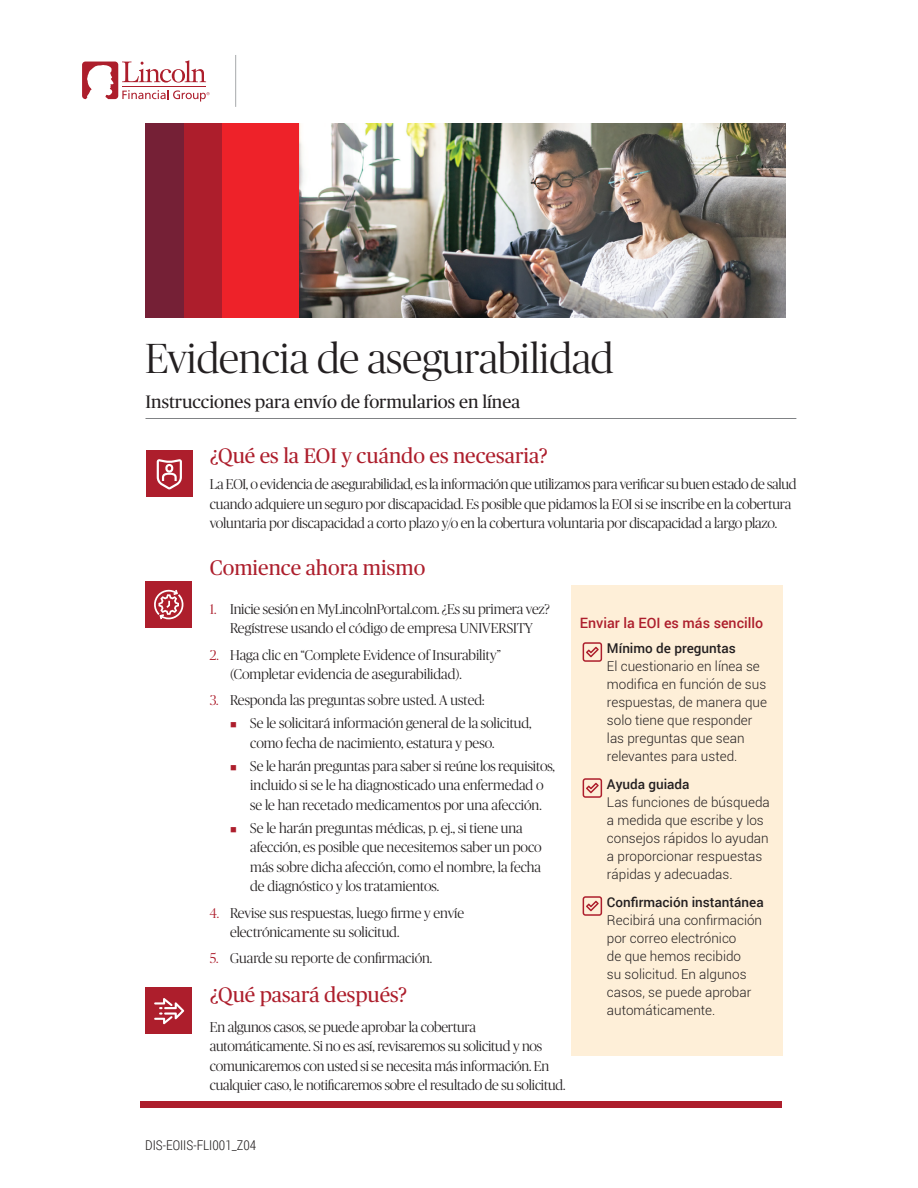
<style>
.page{position:relative;width:918px;height:1188px;background:#fff}
.page>*{position:absolute;margin:0;border:0;box-sizing:border-box;transform-origin:0 0}
.Intro_Text{font:300 42px "Publico Banner";color:#231f20}
.t1{font:21px "Publico Headline";color:#ad1e2c}
.Intro_Text-2{font:18px "Publico Headline";color:#231f20}
.Main_Text{font:300 14.25px/19.5px "Publico Banner";letter-spacing:-.01em;color:#231f20}
.t2{font:500 14.25px "Roboto";color:#ad1e2c}
.t3{font:300 13.5px/18px "Roboto";color:#231f20}
.t4{font:500 13.5px "Roboto";color:#231f20}
.t5{font:300 13.5px "Roboto Condensed";color:#231f20}
.s1{color:#ad1e2c}
</style>
<div class="page">
<div style="left:222px;top:123px;width:78px;height:195px;background:#ee2229"></div>
<div style="left:183px;top:123px;width:39px;height:195px;background:#ad1e2c"></div>
<div style="left:145px;top:123px;width:38px;height:195px;background:#752036"></div>
<img style="left:300px;top:123px;width:486px;height:195px">
<svg style="left:82px;top:60px;width:128px;height:42px"></svg>
<hr style="left:235px;top:55px;width:1px;height:52px;background:#a7a9ac">
<div style="left:140px;top:1101px;width:642px;height:7px;background:#ad1e2c"></div>
<div style="left:146px;top:450px;width:47px;height:47px;background:#ad1e2c"></div>
<svg style="left:157px;top:459px;width:25px;height:30px"></svg>
<div style="left:146px;top:987px;width:46px;height:46px;background:#ad1e2c"></div>
<svg style="left:154px;top:998px;width:30px;height:26px"></svg>
<div style="left:146px;top:581px;width:46px;height:47px;background:#ad1e2c"></div>
<svg style="left:154px;top:589px;width:30px;height:30px"></svg>
<div style="left:571px;top:585px;width:212px;height:471px;background:#feefd8"></div>
<svg style="left:583px;top:642px;width:19px;height:20px"></svg>
<svg style="left:583px;top:778px;width:19px;height:20px"></svg>
<svg style="left:583px;top:896px;width:19px;height:20px"></svg>
<hr style="left:146px;top:418px;width:650px;height:1px;background:#808285">
<p class="Intro_Text" style="left:146px;top:330px;width:470px">Evidencia de asegurabilidad</p>
<p class="Intro_Text-2" style="left:146px;top:389px;width:376px">Instrucciones para envío de formularios en línea</p>
<p class="t1" style="left:210px;top:441px;width:340px">¿Qué es la EOI y cuándo es necesaria?</p>
<p class="Main_Text" style="left:210px;top:474px;width:588px">La EOI, o evidencia de asegurabilidad, es la información que utilizamos para verificar su buen estado de salud cuando adquiere un seguro por discapacidad. Es posible que pidamos la EOI si se inscribe en la cobertura voluntaria por discapacidad a corto plazo y/o en la cobertura voluntaria por discapacidad a largo plazo.</p>
<p class="t1" style="left:210px;top:553px;width:217px">Comience ahora mismo</p>
<p class="Main_Text" style="left:210px;top:598px;width:342px;text-align:center"><span class="s1">1.</span> Inicie sesión en MyLincolnPortal.com. ¿Es su primera vez?<br>Regístrese usando el código de empresa UNIVERSITY</p>
<p class="Main_Text" style="left:230px;top:644px;width:272px;text-indent:-20px"><span class="s1">2.</span> Haga clic en “Complete Evidence of Insurability” (Completar evidencia de asegurabilidad).</p>
<p class="Main_Text" style="left:210px;top:690px;width:276px"><span class="s1">3.</span> Responda las preguntas sobre usted. A usted:</p>
<p class="Main_Text" style="left:250px;top:713px;width:283px">Se le solicitará información general de la solicitud, como fecha de nacimiento, estatura y peso.</p>
<p class="Main_Text" style="left:250px;top:755px;width:306px">Se le harán preguntas para saber si reúne los requisitos, incluido si se le ha diagnosticado una enfermedad o se le han recetado medicamentos por una afección.</p>
<p class="Main_Text" style="left:250px;top:817px;width:293px">Se le harán preguntas médicas, p. ej., si tiene una afección, es posible que necesitemos saber un poco más sobre dicha afección, como el nombre, la fecha de diagnóstico y los tratamientos.</p>
<p class="Main_Text" style="left:230px;top:902px;width:236px;text-indent:-20px"><span class="s1">4.</span> Revise sus respuestas, luego firme y envíe electrónicamente su solicitud.</p>
<p class="Main_Text" style="left:210px;top:948px;width:224px"><span class="s1">5.</span> Guarde su reporte de confirmación.</p>
<p class="t1" style="left:210px;top:980px;width:199px">¿Qué pasará después?</p>
<p class="Main_Text" style="left:210px;top:1016px;width:357px">En algunos casos, se puede aprobar la cobertura automáticamente. Si no es así, revisaremos su solicitud y nos comunicaremos con usted si se necesita más información. En cualquier caso, le notificaremos sobre el resultado de su solicitud.</p>
<p class="t2" style="left:580px;top:613px;width:185px">Enviar la EOI es más sencillo</p>
<p class="t4" style="left:607px;top:638px;width:130px">Mínimo de preguntas</p>
<p class="t3" style="left:607px;top:656px;width:162px">El cuestionario en línea se modifica en función de sus respuestas, de manera que solo tiene que responder las preguntas que sean relevantes para usted.</p>
<p class="t4" style="left:607px;top:774px;width:84px">Ayuda guiada</p>
<p class="t3" style="left:607px;top:792px;width:164px">Las funciones de búsqueda a medida que escribe y los consejos rápidos lo ayudan a proporcionar respuestas rápidas y adecuadas.</p>
<p class="t4" style="left:607px;top:892px;width:158px">Confirmación instantánea</p>
<p class="t3" style="left:607px;top:910px;width:157px">Recibirá una confirmación por correo electrónico<br>de que hemos recibido<br>su solicitud. En algunos casos, se puede aprobar automáticamente.</p>
<p class="t5" style="left:145px;top:1136px;width:112px">DIS-EOIIS-FLI001_Z04</p>
</div>
